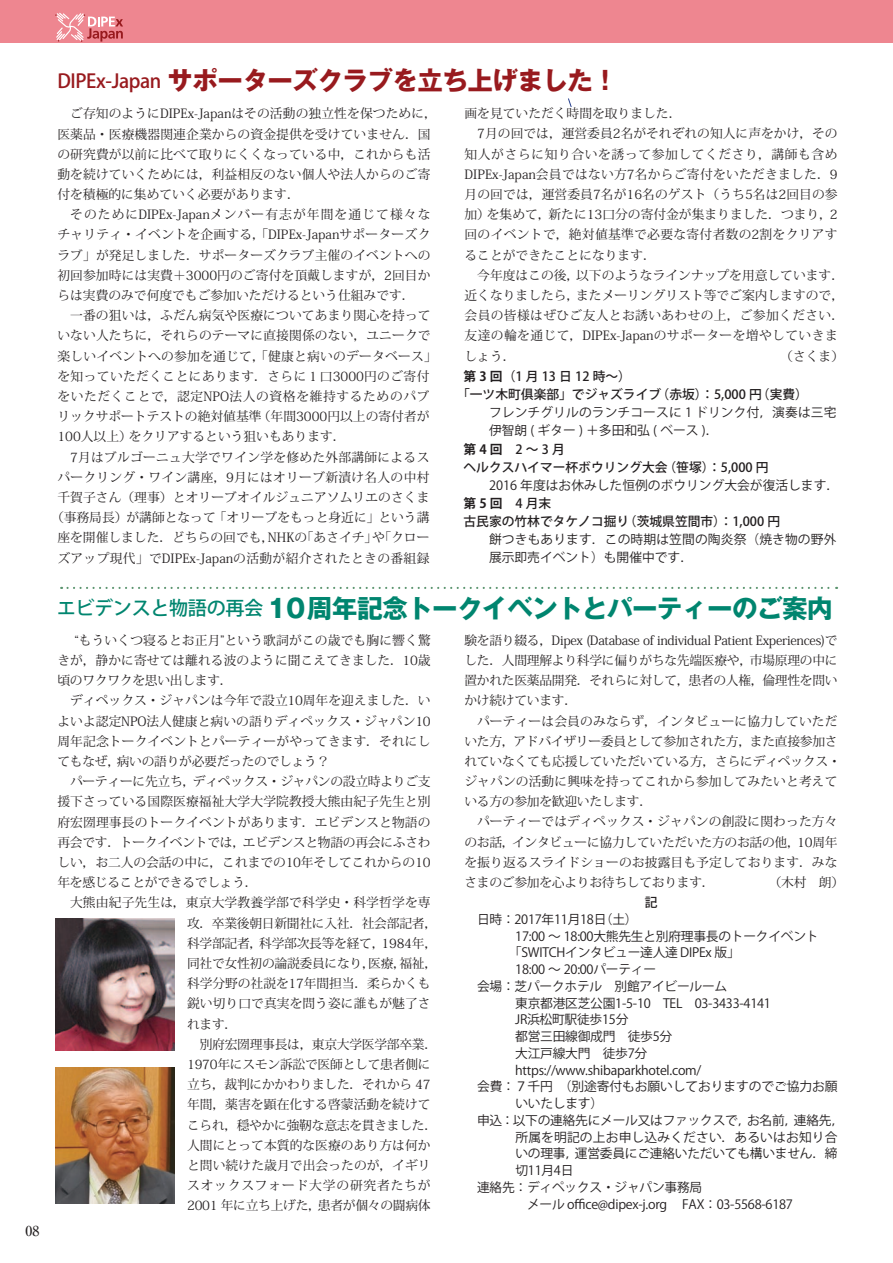
<style>
.page{position:relative;width:893px;height:1263px;background:#fff}
.page>*{position:absolute;margin:0;border:0;box-sizing:border-box;transform-origin:0 0}
.t1{font:700 25.5px "Gothic MB101 Pro";letter-spacing:-.02em;color:#00856f}
.t2{font:700 25.5px "Gothic MB101 Pro";letter-spacing:-.02em;color:#981a1e}
.t3{font:500 13.8px "Ryumin Pro";color:#231f20}
.t4{font:12.75px/20.2px "Koz Min Pro";letter-spacing:.005em;color:#231f20;text-align:justify}
.t5{font:12.75px "Koz Go Pro";letter-spacing:-.02em;color:#231f20}
.t6{font:12.75px/20.2px "Koz Min Pro";letter-spacing:-.02em;color:#231f20}
.t7{font:500 12.75px/18.1px "Koz Go Pro";color:#231f20}
.t8{font:12.75px/20.2px "Koz Min Pro";letter-spacing:-.015em;color:#231f20}
.t9{font:12.75px/18.1px "Koz Go Pro";letter-spacing:.01em;color:#231f20}
.t10{font:12.75px "Koz Min Pro";letter-spacing:.035em;color:#231f20}
.t11{font:12.75px "Koz Min Pro";letter-spacing:.025em;color:#231f20}
.t12{font:12.75px "Koz Min Pro";letter-spacing:.03em;color:#231f20}
.t13{font:12.75px "Koz Min Pro";letter-spacing:.05em;color:#231f20}
.t14{font:12.75px "Koz Go Pro";color:#231f20}
.s1{font-family:"Koz Go Pro";font-weight:500;font-size:19.2px}
.s2{font-weight:700}
.s3{font-weight:400}
</style>
<div class="page">
<div style="left:0;top:0;width:893px;height:43px;background:#ee8690"></div>
<svg style="left:61px;top:587px;width:776px;height:2px"></svg>
<svg style="left:568px;top:98px;width:4px;height:9px"></svg>
<svg style="left:55px;top:13px;width:68px;height:29px"></svg>
<img style="left:55px;top:918px;width:119px;height:132px">
<img style="left:55px;top:1067px;width:119px;height:136px">
<p class="t3" style="left:26px;top:1220px;width:15px">08</p>
<h1 class="t2" style="left:57px;top:60px;width:562px"><span class="s1">DIPEx-Japan</span> サポーターズクラブを立ち上げました！</h1>
<p class="t4" style="left:57px;top:103px;width:381px;text-align:left;text-indent:13px">ご存知のようにDIPEx-Japanはその活動の独立性を保つために，医薬品・医療機器関連企業からの資金提供を受けていません．国の研究費が以前に比べて取りにくくなっている中，これからも活動を続けていくためには，利益相反のない個人や法人からのご寄付を積極的に集めていく必要があります．</p>
<p class="t4" style="left:57px;top:204px;width:375px;text-indent:13px">そのためにDIPEx-Japanメンバー有志が年間を通じて様々なチャリティ・イベントを企画する，「DIPEx-Japanサポーターズクラブ」が発足しました．サポーターズクラブ主催のイベントへの初回参加時には実費＋3000円のご寄付を頂戴しますが，2回目からは実費のみで何度でもご参加いただけるという仕組みです．</p>
<p class="t4" style="left:57px;top:305px;width:381px;text-align:left;text-indent:13px">一番の狙いは，ふだん病気や医療についてあまり関心を持っていない人たちに，それらのテーマに直接関係のない，ユニークで楽しいイベントへの参加を通じて，「健康と病いのデータベース」を知っていただくことにあります．さらに１口3000円のご寄付をいただくことで，認定NPO法人の資格を維持するためのパブリックサポートテストの絶対値基準（年間3000円以上の寄付者が100人以上）をクリアするという狙いもあります．</p>
<p class="t4" style="left:51px;top:446px;width:380px;text-align:right">7月はブルゴーニュ大学でワイン学を修めた外部講師によるス<br>パークリング・ワイン講座，9月にはオリーブ新漬け名人の中村千賀子さん（理事）とオリーブオイルジュニアソムリエのさくま（事務局長）が講師となって「オリーブをもっと身近に」という講座を開催しました．どちらの回でも，NHKの「あさイチ」や「クローズアップ現代」でDIPEx-Japanの活動が紹介されたときの番組録</p>
<p class="t4" style="left:465px;top:103px;width:218px">画を見ていただく時間を取りました．</p>
<p class="t4" style="left:477px;top:123px;width:362px">7月の回では，運営委員2名がそれぞれの知人に声をかけ，その</p>
<p class="t13" style="left:465px;top:145px;width:375px">知人がさらに知り合いを誘って参加してくださり，講師も含め</p>
<p class="t4" style="left:465px;top:164px;width:375px">DIPEx-Japan会員ではない方7名からご寄付をいただきました．9</p>
<p class="t4" style="left:465px;top:184px;width:375px">月の回では，運営委員7名が16名のゲスト（うち5名は2回目の参</p>
<p class="t4" style="left:465px;top:204px;width:375px">加）を集めて，新たに13口分の寄付金が集まりました．つまり，2</p>
<p class="t11" style="left:465px;top:226px;width:375px">回のイベントで，絶対値基準で必要な寄付者数の2割をクリアす</p>
<p class="t4" style="left:465px;top:244px;width:193px">ることができたことになります．</p>
<p class="t4" style="left:477px;top:265px;width:368px">今年度はこの後，以下のようなラインナップを用意しています．</p>
<p class="t4" style="left:465px;top:285px;width:381px">近くなりましたら，またメーリングリスト等でご案内しますので，</p>
<p class="t12" style="left:465px;top:306px;width:381px">会員の皆様はぜひご友人とお誘いあわせの上，ご参加ください．</p>
<p class="t10" style="left:465px;top:327px;width:375px">友達の輪を通じて，DIPEx-Japanのサポーターを増やしていきま</p>
<p class="t4" style="left:465px;top:345px;width:53px">しょう．</p>
<p class="t4" style="left:780px;top:345px;width:65px">（さくま）</p>
<p class="t7" style="left:457px;top:368px;width:352px;text-indent:6px"><span class="s2">第3回</span>（1月13日12時～）<br>「一ツ木町俱楽部」でジャズライブ（赤坂）：5,000 円（実費）</p>
<p class="t9" style="left:489px;top:404px;width:349px">フレンチグリルのランチコースに 1 ドリンク付，演奏は三宅</p>
<p class="t14" style="left:489px;top:422px;width:231px">伊智朗 ( ギター ) ＋多田和弘 ( ベース )．</p>
<p class="t7" style="left:463px;top:440px;width:103px"><span class="s2">第4回</span>　2～3月</p>
<p class="t7" style="left:463px;top:458px;width:307px">ヘルクスハイマー杯ボウリング大会（笹塚）：5,000 円</p>
<p class="t7" style="left:463px;top:476px;width:377px;text-indent:13px"><span class="s3">　2016 年度はお休みした恒例のボウリング大会が復活します．</span><span class="s2">第5回</span>　4 月末<br>古民家の竹林でタケノコ掘り（茨城県笠間市）：1,000 円</p>
<p class="t9" style="left:489px;top:530px;width:349px">餅つきもあります．この時期は笠間の陶炎祭（焼き物の野外展示即売イベント）も開催中です．</p>
<h1 class="t1" style="left:57px;top:587px;width:777px"><span class="s1">エビデンスと物語の再会</span> 10周年記念トークイベントとパーティーのご案内</h1>
<p class="t4" style="left:57px;top:630px;width:375px;text-indent:17px">“もういくつ寝るとお正月”という歌詞がこの歳でも胸に響く驚きが，静かに寄せては離れる波のように聞こえてきました．10歳頃のワクワクを思い出します．</p>
<p class="t4" style="left:57px;top:690px;width:375px;text-indent:13px">ディペックス・ジャパンは今年で設立10周年を迎えました．いよいよ認定NPO法人健康と病いの語りディペックス・ジャパン10周年記念トークイベントとパーティーがやってきます．それにしてもなぜ，病いの語りが必要だったのでしょう？　</p>
<p class="t4" style="left:57px;top:771px;width:375px;text-indent:13px">パーティーに先立ち，ディペックス・ジャパンの設立時よりご支援下さっている国際医療福祉大学大学院教授大熊由紀子先生と別府宏圀理事長のトークイベントがあります．エビデンスと物語の再会です．トークイベントでは，エビデンスと物語の再会にふさわしい，お二人の会話の中に，これまでの10年そしてこれからの10年を感じることができるでしょう．</p>
<p class="t4" style="left:187px;top:892px;width:252px;text-align:left;text-indent:-117px">大熊由紀子先生は，東京大学教養学部で科学史・科学哲学を専攻．卒業後朝日新聞社に入社．社会部記者，科学部記者，科学部次長等を経て，1984年，同社で女性初の論説委員になり，医療，福祉，科学分野の社説を17年間担当．柔らかくも鋭い切り口で真実を問う姿に誰もが魅了されます．</p>
<p class="t6" style="left:187px;top:1033px;width:251px;text-indent:13px">別府宏圀理事長は，東京大学医学部卒業．<br>1970年にスモン訴訟で医師として患者側に立ち，裁判にかかわりました．それから 47年間，薬害を顕在化する啓蒙活動を続けてこられ，穏やかに強靭な意志を貫きました．人間にとって本質的な医療のあり方は何かと問い続けた歳月で出会ったのが，イギリスオックスフォード大学の研究者たちが<br>2001 年に立ち上げた，患者が個々の闘病体</p>
<p class="t4" style="left:464px;top:629px;width:375px">験を語り綴る，Dipex (Database of individual Patient Experiences)でした．人間理解より科学に偏りがちな先端医療や，市場原理の中に置かれた医薬品開発．それらに対して，患者の人権，倫理性を問いかけ続けています．</p>
<p class="t8" style="left:464px;top:710px;width:378px;text-indent:13px">パーティーは会員のみならず，インタビューに協力していただいた方，アドバイザリー委員として参加された方，また直接参加されていなくても応援していただいている方，さらにディペックス・ジャパンの活動に興味を持ってこれから参加してみたいと考えている方の参加を歓迎いたします．</p>
<p class="t4" style="left:464px;top:811px;width:375px;text-indent:13px">パーティーではディペックス・ジャパンの創設に関わった方々のお話，インタビューに協力していただいた方のお話の他，10周年を振り返るスライドショーのお披露目も予定しております．みなさまのご参加を心よりお待ちしております．</p>
<p class="t4" style="left:769px;top:872px;width:77px">（木村　朗）</p>
<p class="t7" style="left:645px;top:894px;width:14px">記</p>
<p class="t5" style="left:477px;top:911px;width:162px">日時：2017年11月18日（土）</p>
<p class="t5" style="left:515px;top:928px;width:305px">17:00 ～ 18:00大熊先生と別府理事長のトークイベント</p>
<p class="t5" style="left:509px;top:944px;width:232px">「SWITCHインタビュー達人達 DIPEx 版」</p>
<p class="t5" style="left:515px;top:961px;width:142px">18:00 ～ 20:00パーティー</p>
<p class="t5" style="left:477px;top:978px;width:252px">会場：芝パークホテル　別館アイビールーム</p>
<p class="t5" style="left:515px;top:995px;width:257px">東京都港区芝公園1-5-10　TEL　03-3433-4141</p>
<p class="t5" style="left:515px;top:1011px;width:115px">JR浜松町駅徒歩15分</p>
<p class="t5" style="left:515px;top:1028px;width:159px">都営三田線御成門　徒歩5分</p>
<p class="t5" style="left:515px;top:1045px;width:134px">大江戸線大門　徒歩7分</p>
<p class="t5" style="left:515px;top:1062px;width:188px">https://www.shibaparkhotel.com/</p>
<p class="t5" style="left:477px;top:1078px;width:362px">会費：７千円　（別途寄付もお願いしておりますのでご協力お願</p>
<p class="t5" style="left:515px;top:1095px;width:89px">いいたします）</p>
<p class="t5" style="left:477px;top:1112px;width:368px">申込：以下の連絡先にメール又はファックスで，お名前，連絡先，</p>
<p class="t9" style="left:515px;top:1128px;width:324px">所属を明記の上お申し込みください．あるいはお知り合</p>
<p class="t5" style="left:515px;top:1145px;width:324px">いの理事，運営委員にご連絡いただいても構いません．締</p>
<p class="t5" style="left:515px;top:1162px;width:60px">切11月4日</p>
<p class="t5" style="left:477px;top:1179px;width:227px">連絡先：ディペックス・ジャパン事務局</p>
<p class="t5" style="left:477px;top:1195px;width:317px">　　　　メール office@dipex-j.org　 FAX：03-5568-6187</p>
</div>
